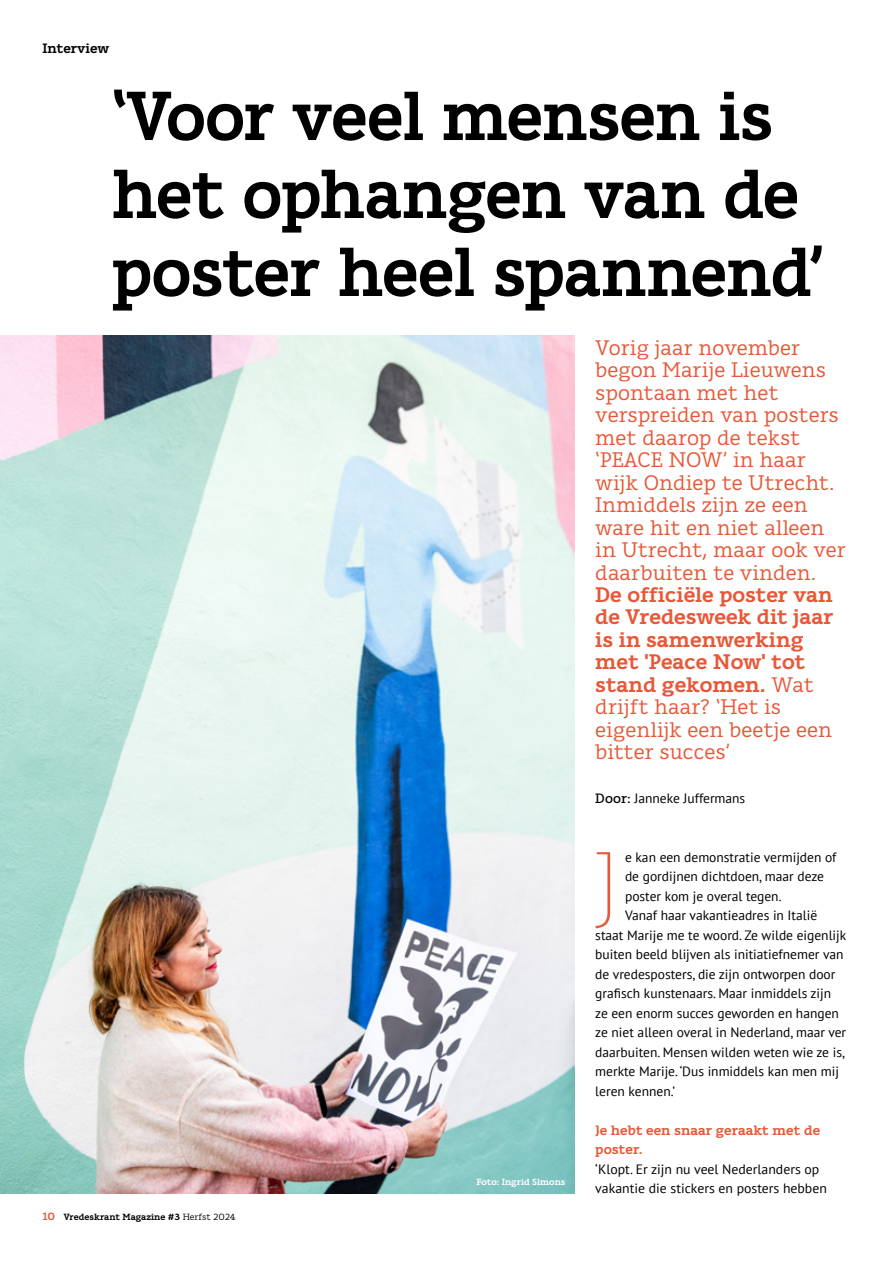
<style>
.page{position:relative;width:893px;height:1263px;background:#fff}
.page>*{position:absolute;margin:0;border:0;box-sizing:border-box;transform-origin:0 0}
.t1{font:200 97.05px "Karlo Serif";color:#e75838;scale:1.09 1}
.t2{font:700 69px/78px "Karlo Serif";letter-spacing:-.015em;color:#000;scale:.95 1}
.t3{font:21px/22.5px "Karlo Serif";color:#e75838}
.t4{font:700 21px/22.5px "Karlo Serif";color:#e75838}
.t5{font:13.5px/19.5px "PT Sans";color:#000}
.t6{font:700 13.5px/19.5px "Karlo Serif";color:#e75838}
.t7{font:700 13.5px "Karlo Serif";color:#000}
.t8{font:700 9px "Karlo Serif";color:#000}
.t9{font:700 9px "Karlo Serif";color:#fff}
.s1{font-weight:400}
.s2{font-family:"Karlo Serif";font-weight:500}
.s3{font-size:10.5px;color:#e75838}
</style>
<div class="page">
<img style="left:0;top:335px;width:574px;height:858px">
<p class="t7" style="left:43px;top:40px;width:68px">Interview</p>
<h2 class="t2" style="left:112px;top:77px;width:752px">‘Voor veel mensen is het ophangen van de poster heel spannend’</h2>
<h3 class="t3" style="left:595px;top:336px;width:252px">Vorig jaar november begon Marije Lieuwens spontaan met het verspreiden van posters met daarop de tekst ‘PEACE NOW’ in haar wijk Ondiep te Utrecht.<br>Inmiddels zijn ze een ware hit en niet alleen in Utrecht, maar ook ver daarbuiten te vinden.</h3>
<h3 class="t4" style="left:595px;top:583px;width:240px">De officiële poster van de Vredesweek dit jaar is in samenwerking met 'Peace Now' tot stand gekomen. <span class="s1">Wat drijft haar? ‘Het is eigenlijk een beetje een bitter succes’</span></h3>
<p class="t5" style="left:595px;top:788px;width:151px"><span class="s2">Door:</span> Janneke Juffermans</p>
<p class="t8" style="left:43px;top:1212px;width:195px"><span class="s3">10</span> Vredeskrant Magazine #3 <span class="s1">Herfst 2024</span></p>
<p class="t9" style="left:476px;top:1176px;width:91px">Foto: Ingrid Simons</p>
<h1 class="t1" style="left:588px;top:828px;width:33px">J</h1>
<p class="t5" style="left:625px;top:847px;width:213px">e kan een demonstratie vermijden of</p>
<p class="t5" style="left:625px;top:866px;width:200px">de gordijnen dichtdoen, maar deze</p>
<p class="t5" style="left:625px;top:886px;width:158px">poster kom je overal tegen.</p>
<p class="t5" style="left:625px;top:905px;width:194px">Vanaf haar vakantieadres in Italië</p>
<p class="t5" style="left:595px;top:925px;width:252px">staat Marije me te woord. Ze wilde eigenlijk</p>
<p class="t5" style="left:595px;top:944px;width:250px">buiten beeld blijven als initiatiefnemer van</p>
<p class="t5" style="left:595px;top:964px;width:242px">de vredesposters, die zijn ontworpen door</p>
<p class="t5" style="left:595px;top:983px;width:237px">grafisch kunstenaars. Maar inmiddels zijn</p>
<p class="t5" style="left:595px;top:1003px;width:245px">ze een enorm succes geworden en hangen</p>
<p class="t5" style="left:595px;top:1022px;width:252px">ze niet alleen overal in Nederland, maar ver</p>
<p class="t5" style="left:595px;top:1042px;width:251px">daarbuiten. Mensen wilden weten wie ze is,</p>
<p class="t5" style="left:595px;top:1061px;width:245px">merkte Marije. ‘Dus inmiddels kan men mij</p>
<p class="t5" style="left:595px;top:1081px;width:81px">leren kennen.’</p>
<p class="t6" style="left:595px;top:1120px;width:226px">Je hebt een snaar geraakt met de poster.</p>
<p class="t5" style="left:595px;top:1159px;width:233px">‘Klopt. Er zijn nu veel Nederlanders op vakantie die stickers en posters hebben</p>
</div>
